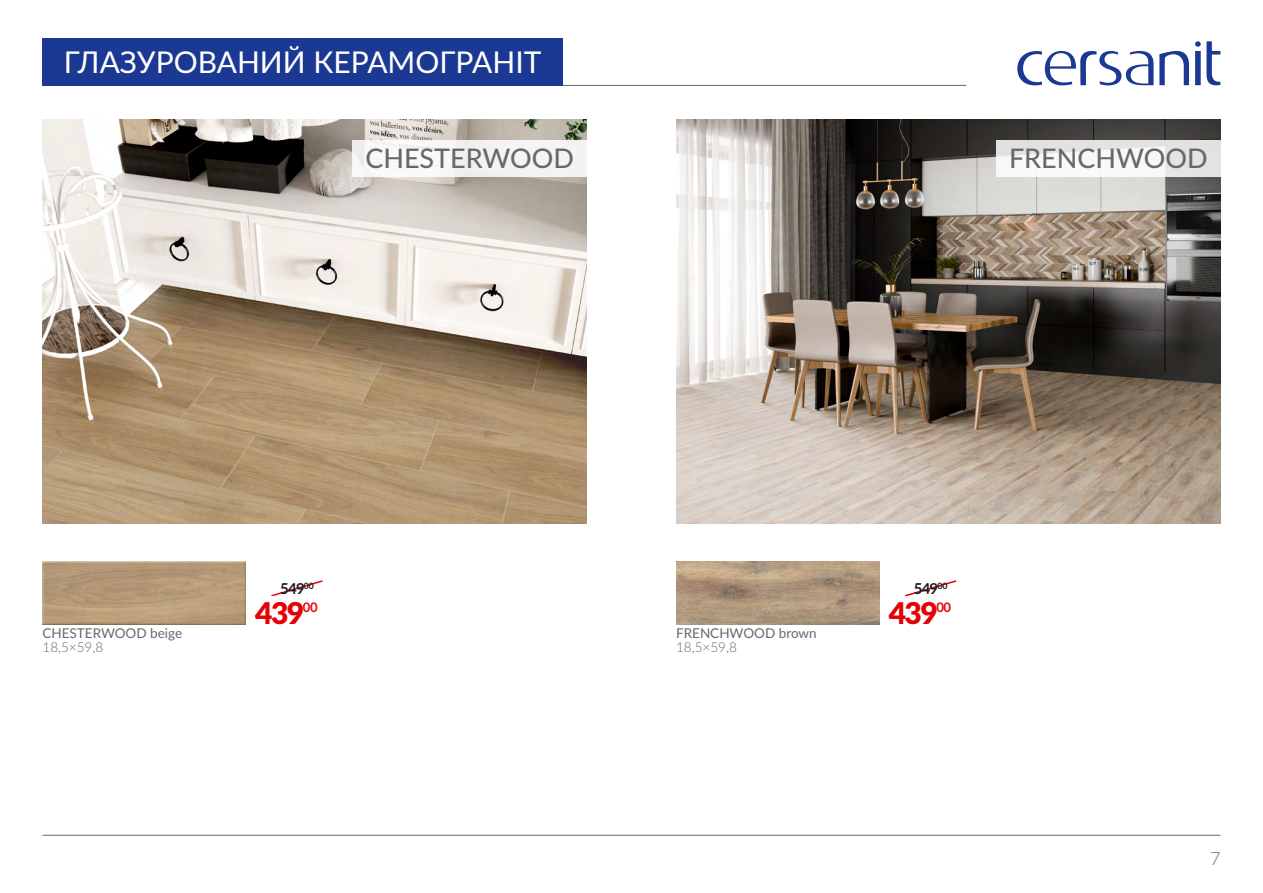
<style>
.page{position:relative;width:1263px;height:893px;background:#fff}
.page>*{position:absolute;margin:0;border:0;box-sizing:border-box;transform-origin:0 0}
.t1{font:30px "Lato";color:#fff}
.t2{font:900 30px "Lato";letter-spacing:-.05em;color:#e60005}
.t3{font:500 27px "Lato";color:#68676c}
.t4{font:300 18px "Lato";color:#68676c}
.t5{font:700 15px "Lato";letter-spacing:-.05em;color:#1b1c20}
.t6{font:13.5px "Lato";color:#68676c}
.t7{font:300 13.5px "Lato";color:#68676c}
.t8{font:700 13.05px "Lato";color:#e60005}
</style>
<div class="page">
<hr style="left:43px;top:85px;width:923px;height:1px;background:#68676c">
<hr style="left:43px;top:835px;width:1177px;height:1px;background:#68676c">
<img style="left:676px;top:119px;width:544px;height:404px">
<img style="left:43px;top:119px;width:544px;height:404px">
<img style="left:676px;top:561px;width:203px;height:63px">
<svg style="left:905px;top:581px;width:51px;height:15px"></svg>
<img style="left:43px;top:561px;width:203px;height:63px">
<svg style="left:271px;top:581px;width:51px;height:15px"></svg>
<div style="left:43px;top:39px;width:520px;height:47px;background:#1b3892"></div>
<svg style="left:1017px;top:41px;width:203px;height:44px"></svg>
<svg style="left:996px;top:140px;width:224px;height:37px"></svg>
<div style="left:353px;top:140px;width:234px;height:37px;background:#f5f4f2"></div>
<h1 class="t1" style="left:64px;top:41px;width:479px">ГЛАЗУРОВАНИЙ КЕРАМОГРАНІТ</h1>
<h2 class="t3" style="left:365px;top:139px;width:210px">CHESTERWOOD</h2>
<h2 class="t3" style="left:1009px;top:139px;width:200px">FRENCHWOOD</h2>
<p class="t6" style="left:43px;top:624px;width:141px">CHESTERWOOD beige</p>
<p class="t7" style="left:43px;top:637px;width:62px">18,5×59,8</p>
<p class="t5" style="left:280px;top:577px;width:35px">549<sup>00</sup></p>
<h1 class="t2" style="left:255px;top:591px;width:51px">439</h1>
<p class="t8" style="left:303px;top:598px;width:16px">00</p>
<p class="t6" style="left:676px;top:624px;width:142px">FRENCHWOOD brown</p>
<p class="t7" style="left:676px;top:637px;width:62px">18,5×59,8</p>
<p class="t5" style="left:914px;top:577px;width:35px">549<sup>00</sup></p>
<h1 class="t2" style="left:889px;top:591px;width:51px">439</h1>
<p class="t8" style="left:936px;top:598px;width:16px">00</p>
<h3 class="t4" style="left:1210px;top:846px;width:12px">7</h3>
</div>
